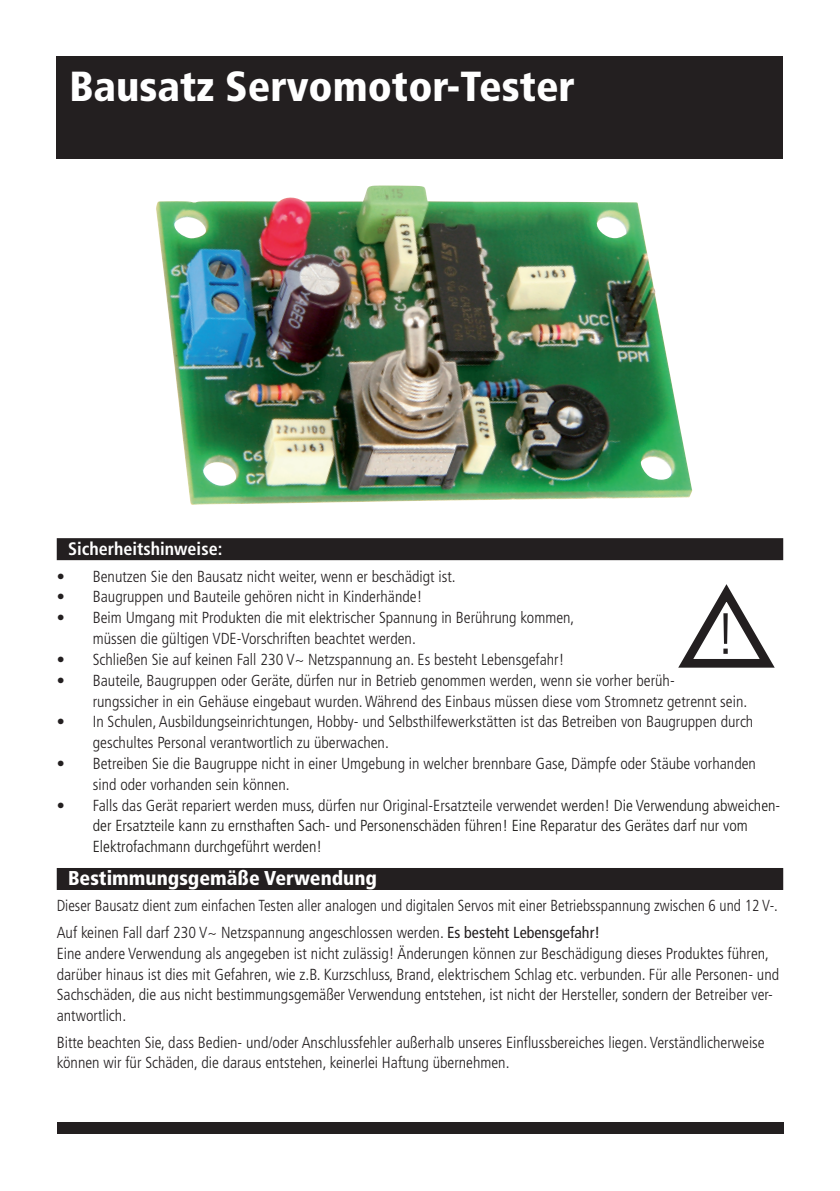
<style>
.page{position:relative;width:840px;height:1191px;background:#fff}
.page>*{position:absolute;margin:0;border:0;box-sizing:border-box;transform-origin:0 0}
.t1{font:300 condensed 58px "Frutiger LT Pro";color:#231f20}
.t2{font:900 condensed 48px "Frutiger LT Pro";color:#fff}
.t3{font:900 condensed 42px "Frutiger LT Pro";color:#fff}
.t4{font:900 condensed 20px "Frutiger LT Pro";color:#fff}
.t5{font:700 condensed 18px "Frutiger LT Pro";color:#fff}
.t6{font:300 condensed 16px/20.8px "Frutiger LT Pro";color:#231f20}
.t7{font:300 condensed 16px/20.8px "Frutiger LT Pro";color:#1b1917}
.t8{font:300 condensed 16px/26.4px "Frutiger LT Pro";color:#231f20;scale:.96 1}
.s1{color:#231f20}
.s2{font-weight:400}
</style>
<div class="page">
<div style="left:57px;top:1121px;width:725px;height:12px;background:#231f20"></div>
<div style="left:57px;top:57px;width:725px;height:102px;background:#231f20"></div>
<img style="left:156px;top:185px;width:536px;height:320px">
<div style="left:57px;top:538px;width:725px;height:22px;background:#231f20"></div>
<div style="left:57px;top:868px;width:725px;height:22px;background:#231f20"></div>
<svg style="left:678px;top:584px;width:97px;height:84px"></svg>
<h2 class="t2" style="left:69px;top:60px;width:266px">Artikelname</h2>
<h3 class="t3" style="left:69px;top:61px;width:506px">Bausatz Servomotor-Tester</h3>
<p class="t5" style="left:68px;top:538px;width:156px">Sicherheitshinweise:</p>
<p class="t6" style="left:57px;top:566px;width:400px">• Benutzen Sie den Bausatz nicht weiter, wenn er beschädigt ist.</p>
<p class="t6" style="left:57px;top:586px;width:367px">• Baugruppen und Bauteile gehören nicht in Kinderhände!</p>
<p class="t6" style="left:93px;top:607px;width:483px;text-indent:-36px">• Beim Umgang mit Produkten die mit elektrischer Spannung in Berührung kommen, müssen die gültigen VDE-Vorschriften beachtet werden.</p>
<p class="t6" style="left:57px;top:649px;width:509px">• Schließen Sie auf keinen Fall 230 V~ Netzspannung an. Es besteht Lebensgefahr!</p>
<p class="t6" style="left:93px;top:670px;width:655px;text-indent:-36px">• Bauteile, Baugruppen oder Geräte, dürfen nur in Betrieb genommen werden, wenn sie vorher berüh-<br>rungssicher in ein Gehäuse eingebaut wurden. Während des Einbaus müssen diese vom Stromnetz getrennt sein.</p>
<p class="t6" style="left:93px;top:711px;width:661px;text-indent:-36px">• In Schulen, Ausbildungseinrichtungen, Hobby- und Selbsthilfewerkstätten ist das Betreiben von Baugruppen durch geschultes Personal verantwortlich zu überwachen.</p>
<p class="t6" style="left:93px;top:753px;width:664px;text-indent:-36px">• Betreiben Sie die Baugruppe nicht in einer Umgebung in welcher brennbare Gase, Dämpfe oder Stäube vorhanden sind oder vorhanden sein können.</p>
<p class="t7" style="left:93px;top:794px;width:688px;text-indent:-36px"><span class="s1">• Falls das Gerät repariert werden muss, dürfen nur Original-Ersatzteile verwendet</span> werden! Die Verwendung abweichen&shy;der Ersatzteile kann zu ernsthaften Sach- und Personenschäden führen! Eine Reparatur des Gerätes darf nur vom<br>Elektrofachmann durchgeführt werden!</p>
<p class="t4" style="left:68px;top:866px;width:310px">Bestimmungsgemäße Verwendung</p>
<p class="t8" style="left:57px;top:893px;width:752px">Dieser Bausatz dient zum einfachen Testen aller analogen und digitalen Servos mit einer Betriebsspannung zwischen 6 und 12 V-.<br>Auf keinen Fall darf 230 V~ Netzspannung angeschlossen werden. <span class="s2">Es besteht Lebensgefahr!</span></p>
<p class="t6" style="left:57px;top:943px;width:723px">Eine andere Verwendung als angegeben ist nicht zulässig! Änderungen können zur Beschädigung dieses Produktes führen, darüber hinaus ist dies mit Gefahren, wie z.B. Kurzschluss, Brand, elektrischem Schlag etc. verbunden. Für alle Personen- und Sachschäden, die aus nicht bestimmungsgemäßer Verwendung entstehen, ist nicht der Hersteller, sondern der Betreiber ver&shy;antwortlich.</p>
<p class="t6" style="left:57px;top:1032px;width:709px">Bitte beachten Sie, dass Bedien- und/oder Anschlussfehler außerhalb unseres Einflussbereiches liegen. Verständlicherweise können wir für Schäden, die daraus entstehen, keinerlei Haftung übernehmen.</p>
<h1 class="t1" style="left:715px;top:600px;width:22px">!</h1>
</div>
